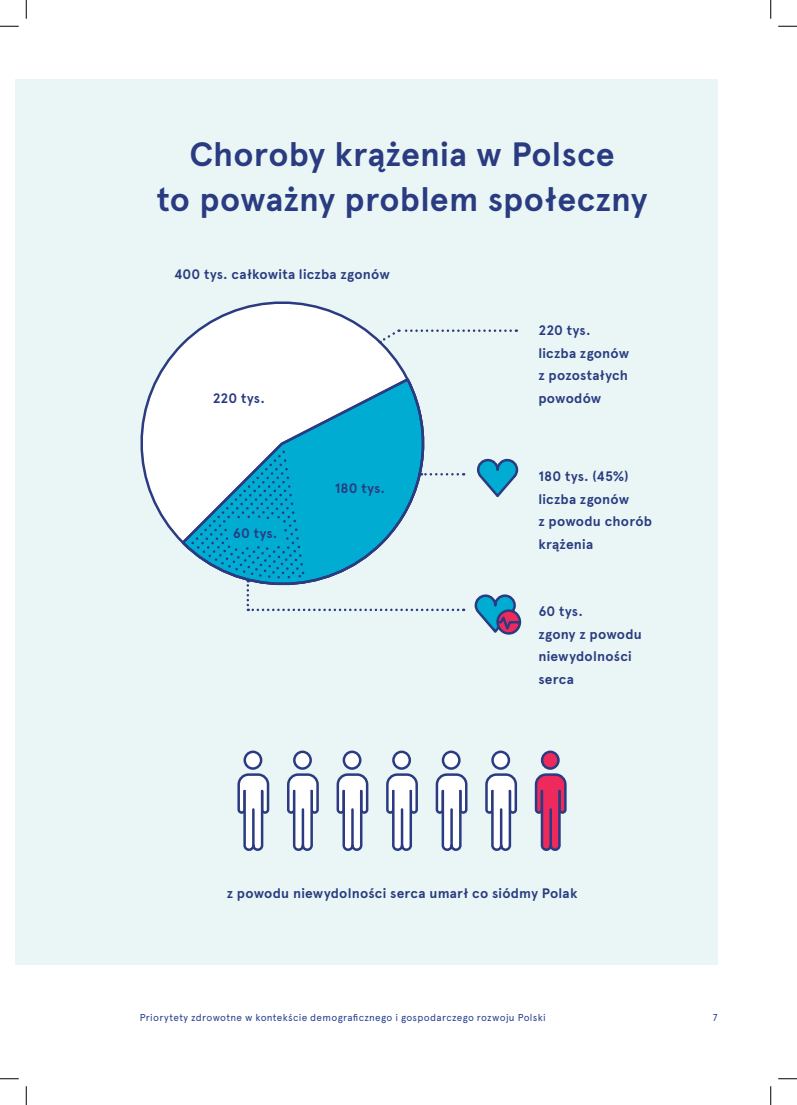
<style>
.page{position:relative;width:797px;height:1105px;background:#fff}
.page>*{position:absolute;margin:0;border:0;box-sizing:border-box;transform-origin:0 0}
.Paragraph_Style_1{font:700 33.75px "Apercu Pro";letter-spacing:.005em;color:#2a3b81}
.Paragraph_Style_1-2{font:700 13.75px/22.5px "Apercu Pro";letter-spacing:.015em;color:#2a3b81}
.t1{font:10px "Apercu Pro";letter-spacing:.03em;color:#253f8e}
</style>
<div class="page">
<div style="left:16px;top:79px;width:701px;height:886px;background:#e9f6f5"></div>
<svg style="left:140px;top:301px;width:267px;height:239px"></svg>
<svg style="left:179px;top:376px;width:246px;height:176px;background:#afe0ed"></svg>
<svg style="left:477px;top:458px;width:42px;height:40px"></svg>
<svg style="left:474px;top:594px;width:48px;height:41px"></svg>
<svg style="left:378px;top:329px;width:132px;height:15px"></svg>
<svg style="left:191px;top:451px;width:273px;height:160px"></svg>
<svg style="left:393px;top:752px;width:17px;height:16px"></svg>
<div style="left:392px;top:750px;width:19px;height:20px;border:2px solid #2a3b81;border-radius:50%"></div>
<svg style="left:386px;top:773px;width:32px;height:78px"></svg>
<hr style="left:401px;top:809px;width:2px;height:36px;background:#2a3b81">
<svg style="left:492px;top:752px;width:17px;height:16px"></svg>
<div style="left:491px;top:750px;width:19px;height:20px;border:2px solid #2a3b81;border-radius:50%"></div>
<svg style="left:485px;top:773px;width:33px;height:78px"></svg>
<hr style="left:500px;top:809px;width:2px;height:36px;background:#2a3b81">
<svg style="left:294px;top:752px;width:17px;height:16px"></svg>
<div style="left:293px;top:750px;width:19px;height:20px;border:2px solid #2a3b81;border-radius:50%"></div>
<svg style="left:287px;top:773px;width:32px;height:78px"></svg>
<hr style="left:302px;top:809px;width:2px;height:36px;background:#2a3b81">
<svg style="left:443px;top:752px;width:16px;height:16px"></svg>
<div style="left:442px;top:750px;width:18px;height:20px;border:2px solid #2a3b81;border-radius:50%"></div>
<svg style="left:435px;top:773px;width:33px;height:78px"></svg>
<hr style="left:450px;top:809px;width:3px;height:36px;background:#2a3b81">
<svg style="left:245px;top:752px;width:16px;height:16px"></svg>
<div style="left:243px;top:750px;width:19px;height:20px;border:2px solid #2a3b81;border-radius:50%"></div>
<svg style="left:237px;top:773px;width:33px;height:78px"></svg>
<hr style="left:252px;top:809px;width:2px;height:36px;background:#2a3b81">
<svg style="left:542px;top:752px;width:16px;height:16px"></svg>
<div style="left:541px;top:750px;width:18px;height:20px;border:2px solid #2a3b81;border-radius:50%"></div>
<svg style="left:534px;top:773px;width:33px;height:78px"></svg>
<hr style="left:549px;top:809px;width:3px;height:36px;background:#2a3b81">
<svg style="left:344px;top:752px;width:16px;height:16px"></svg>
<div style="left:342px;top:750px;width:19px;height:20px;border:2px solid #2a3b81;border-radius:50%"></div>
<svg style="left:336px;top:773px;width:33px;height:78px"></svg>
<hr style="left:351px;top:809px;width:3px;height:36px;background:#2a3b81">
<svg style="left:0;top:25px;width:19px;height:2px"></svg>
<svg style="left:778px;top:25px;width:19px;height:2px"></svg>
<svg style="left:0;top:1078px;width:19px;height:1px"></svg>
<svg style="left:778px;top:1078px;width:19px;height:1px"></svg>
<svg style="left:25px;top:0;width:2px;height:19px"></svg>
<svg style="left:25px;top:1086px;width:2px;height:19px"></svg>
<svg style="left:770px;top:0;width:1px;height:19px"></svg>
<svg style="left:770px;top:1086px;width:1px;height:19px"></svg>
<p class="Paragraph_Style_1" style="left:189px;top:129px;width:426px">Choroby krążenia w Polsce</p>
<p class="Paragraph_Style_1" style="left:157px;top:174px;width:492px">to poważny problem społeczny</p>
<p class="Paragraph_Style_1-2" style="left:174px;top:262px;width:217px">400 tys. całkowita liczba zgonów</p>
<p class="Paragraph_Style_1-2" style="left:213px;top:386px;width:54px">220 tys.</p>
<p class="Paragraph_Style_1-2" style="left:233px;top:521px;width:46px">60 tys.</p>
<p class="Paragraph_Style_1-2" style="left:335px;top:476px;width:52px">180 tys.</p>
<p class="Paragraph_Style_1-2" style="left:538px;top:318px;width:54px">220 tys.</p>
<p class="Paragraph_Style_1-2" style="left:538px;top:341px;width:92px;text-align:justify">liczba zgonów z pozostałych powodów</p>
<p class="Paragraph_Style_1-2" style="left:538px;top:464px;width:92px">180 tys. (45%)</p>
<p class="Paragraph_Style_1-2" style="left:538px;top:487px;width:92px">liczba zgonów</p>
<p class="Paragraph_Style_1-2" style="left:538px;top:509px;width:115px">z powodu chorób krążenia</p>
<p class="Paragraph_Style_1-2" style="left:538px;top:599px;width:46px">60 tys.</p>
<p class="Paragraph_Style_1-2" style="left:538px;top:622px;width:105px">zgony z powodu niewydolności serca</p>
<p class="Paragraph_Style_1-2" style="left:227px;top:881px;width:352px">z powodu niewydolności serca umarł co siódmy Polak</p>
<p class="t1" style="left:140px;top:1010px;width:407px">Priorytety zdrowotne w kontekście demograficznego i gospodarczego rozwoju Polski</p>
<p class="t1" style="left:712px;top:1010px;width:6px">7</p>
</div>
